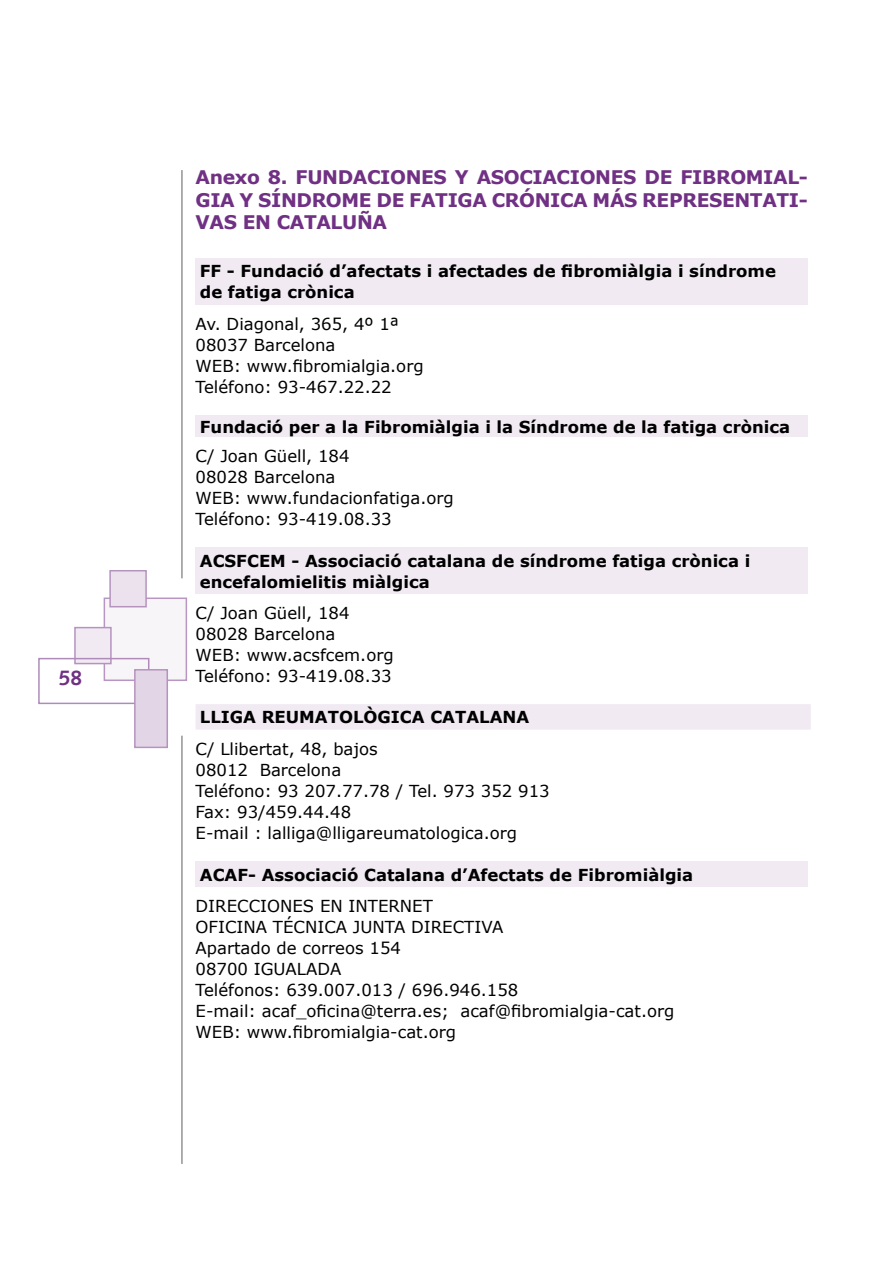
<style>
.page{position:relative;width:893px;height:1263px;background:#fff}
.page>*{position:absolute;margin:0;border:0;box-sizing:border-box;transform-origin:0 0}
.t1{font:700 21px "Syntax";color:#703083}
.t2{font:700 18.75px/22.5px "Verdana";letter-spacing:-.02em;color:#703083;text-align:justify}
.t3{font:16.5px/21px "Verdana";color:#000}
.t4{font:700 16.5px/21px "Verdana";color:#000}
</style>
<div class="page">
<hr style="left:181px;top:170px;width:2px;height:408px;background:#939393">
<hr style="left:181px;top:736px;width:2px;height:428px;background:#939393">
<div style="left:104px;top:598px;width:82px;height:82px;background:#f8f5f9"></div>
<div style="left:104px;top:597px;width:83px;height:84px;border:2px solid #b797c1"></div>
<div style="left:75px;top:628px;width:36px;height:35px;background:#f1eaf3"></div>
<div style="left:74px;top:627px;width:38px;height:37px;border:2px solid #b593bf"></div>
<div style="left:38px;top:658px;width:111px;height:46px;border:2px solid #af8bba"></div>
<div style="left:135px;top:670px;width:32px;height:77px;background:#e2d6e6"></div>
<div style="left:134px;top:669px;width:34px;height:79px;border:2px solid #b593bf"></div>
<div style="left:110px;top:571px;width:36px;height:36px;background:#ebe2ee"></div>
<div style="left:109px;top:570px;width:38px;height:37px;border:2px solid #b593bf"></div>
<div style="left:196px;top:258px;width:612px;height:47px;background:#f1eaf3"></div>
<div style="left:196px;top:416px;width:612px;height:21px;background:#f1eaf3"></div>
<div style="left:196px;top:547px;width:612px;height:47px;background:#f1eaf3"></div>
<div style="left:196px;top:704px;width:615px;height:26px;background:#f1eaf3"></div>
<div style="left:196px;top:861px;width:612px;height:26px;background:#f1eaf3"></div>
<p class="t1" style="left:59px;top:665px;width:25px">58</p>
<p class="t2" style="left:196px;top:166px;width:614px">Anexo 8. FUNDACIONES Y ASOCIACIONES DE FIBROMIAL-GIA Y SÍNDROME DE FATIGA CRÓNICA MÁS REPRESENTATI-VAS EN CATALUÑA</p>
<p class="t4" style="left:200px;top:260px;width:578px">FF - Fundació d’afectats i afectades de fibromiàlgia i síndrome de fatiga crònica</p>
<p class="t3" style="left:196px;top:313px;width:230px">Av. Diagonal, 365, 4º 1ª<br>08037 Barcelona<br>WEB: www.fibromialgia.org<br>Teléfono: 93-467.22.22</p>
<p class="t4" style="left:200px;top:415px;width:592px">Fundació per a la Fibromiàlgia i la Síndrome de la fatiga crònica</p>
<p class="t3" style="left:196px;top:445px;width:260px">C/ Joan Güell, 184<br>08028 Barcelona<br>WEB: www.fundacionfatiga.org<br>Teléfono: 93-419.08.33</p>
<p class="t4" style="left:200px;top:550px;width:552px">ACSFCEM - Associació catalana de síndrome fatiga crònica i encefalomielitis miàlgica</p>
<p class="t3" style="left:196px;top:602px;width:200px">C/ Joan Güell, 184<br>08028 Barcelona<br>WEB: www.acsfcem.org<br>Teléfono: 93-419.08.33</p>
<p class="t4" style="left:200px;top:706px;width:331px">LLIGA REUMATOLÒGICA CATALANA</p>
<p class="t3" style="left:196px;top:738px;width:356px">C/ Llibertat, 48, bajos<br>08012 Barcelona<br>Teléfono: 93 207.77.78 / Tel. 973 352 913<br>Fax: 93/459.44.48<br>E-mail : lalliga@lligareumatologica.org</p>
<p class="t4" style="left:200px;top:863px;width:495px">ACAF- Associació Catalana d’Afectats de Fibromiàlgia</p>
<p class="t3" style="left:196px;top:895px;width:480px">DIRECCIONES EN INTERNET<br>OFICINA TÉCNICA JUNTA DIRECTIVA<br>Apartado de correos 154<br>08700 IGUALADA<br>Teléfonos: 639.007.013 / 696.946.158<br>E-mail: acaf_oficina@terra.es; acaf@fibromialgia-cat.org WEB: www.fibromialgia-cat.org</p>
</div>
